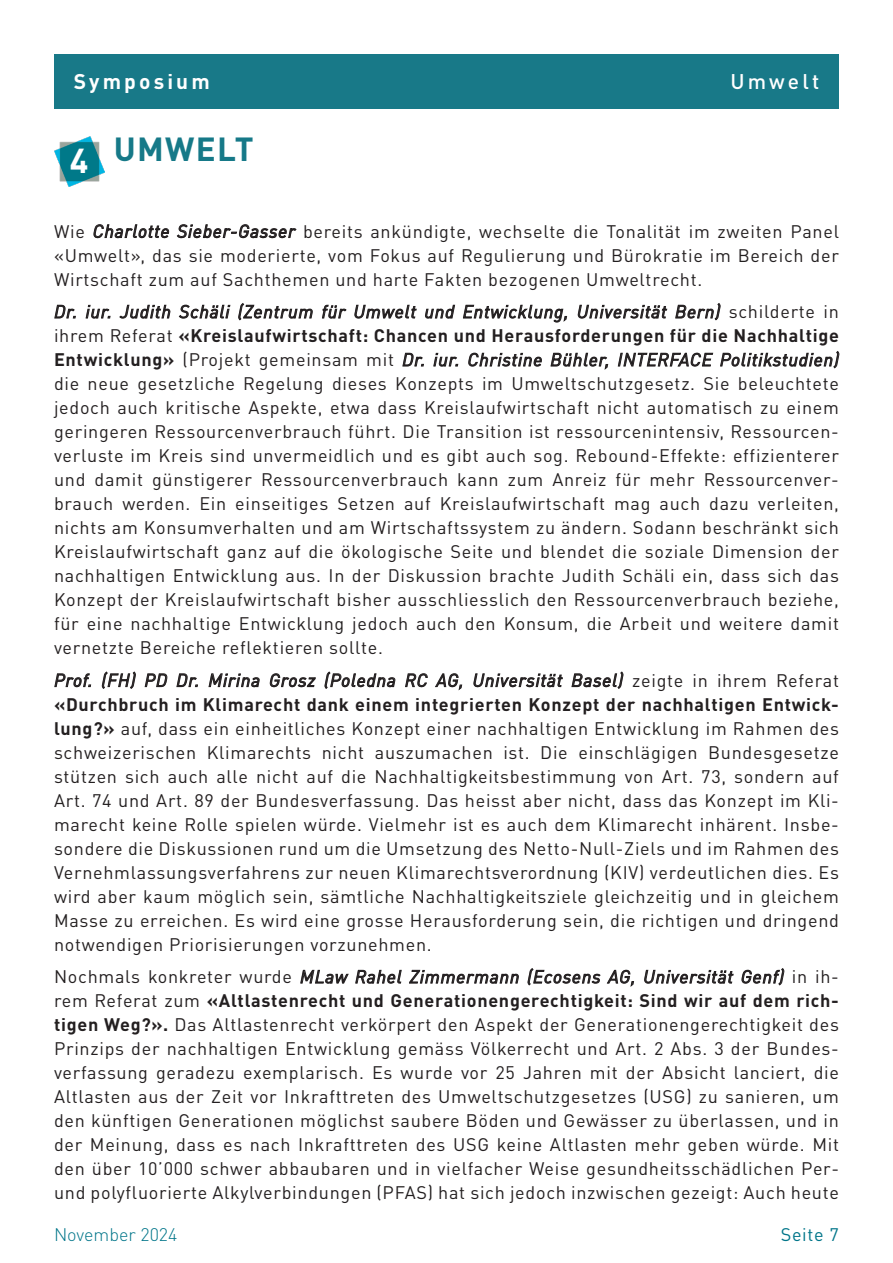
<style>
.page{position:relative;width:893px;height:1263px;background:#fff}
.page>*{position:absolute;margin:0;border:0;box-sizing:border-box;transform-origin:0 0}
.t1{font:700 34.2px "DIN Pro";color:#fff}
.t2{font:700 33px "DIN Pro";letter-spacing:.04em;color:#167988}
.t3{font:700 21px "DIN Pro";letter-spacing:.15em;color:#fff}
.t4{font:500 21px "DIN Pro";letter-spacing:.15em;color:#fff}
.t5{font:18px/24px "DIN Pro";letter-spacing:.04em;color:#231f20;text-align:justify}
.t6{font:300 18px "DIN Pro";color:#007589}
.t7{font:18px "DIN Pro";letter-spacing:.04em;color:#007589}
.s1{font-style:italic}
.s2{font-weight:700}
</style>
<div class="page">
<img style="left:54px;top:136px;width:50px;height:51px">
<div style="left:54px;top:54px;width:785px;height:54px;background:#187988"></div>
<p class="t3" style="left:74px;top:64px;width:138px">Symposium</p>
<p class="t4" style="left:730px;top:65px;width:90px">Umwelt</p>
<p class="t1" style="left:70px;top:133px;width:20px">4</p>
<p class="t2" style="left:114px;top:122px;width:141px">UMWELT</p>
<p class="t5" style="left:54px;top:217px;width:786px">Wie <span class="s1">Charlotte Sieber-Gasser</span> bereits ankündigte, wechselte die Tonalität im zweiten Panel «Umwelt», das sie moderierte, vom Fokus auf Regulierung und Bürokratie im Bereich der Wirtschaft zum auf Sachthemen und harte Fakten bezogenen Umweltrecht.</p>
<p class="t5" style="left:54px;top:298px;width:787px"><span class="s1">Dr. iur. Judith Schäli (Zentrum für Umwelt und Entwicklung, Universität Bern)</span> schilderte in ihrem Referat <span class="s2">«Kreislaufwirtschaft: Chancen und Herausforderungen für die Nachhaltige Entwicklung»</span> (Projekt gemeinsam mit <span class="s1">Dr. iur. Christine Bühler, INTERFACE Politikstudien) </span>die neue gesetzliche Regelung dieses Konzepts im Umweltschutzgesetz. Sie beleuchtete jedoch auch kritische Aspekte, etwa dass Kreislaufwirtschaft nicht automatisch zu einem geringeren Ressourcenverbrauch führt. Die Transition ist ressourcenintensiv, Ressourcen&shy;verluste im Kreis sind unvermeidlich und es gibt auch sog. Rebound-Effekte: effizienterer und damit günstigerer Ressourcenverbrauch kann zum Anreiz für mehr Ressourcenver&shy;brauch werden. Ein einseitiges Setzen auf Kreislaufwirtschaft mag auch dazu verleiten, nichts am Konsumverhalten und am Wirtschaftssystem zu ändern. Sodann beschränkt sich Kreislaufwirtschaft ganz auf die ökologische Seite und blendet die soziale Dimension der nachhaltigen Entwicklung aus. In der Diskussion brachte Judith Schäli ein, dass sich das Konzept der Kreislaufwirtschaft bisher ausschliesslich den Ressourcenverbrauch beziehe, für eine nachhaltige Entwicklung jedoch auch den Konsum, die Arbeit und weitere damit vernetzte Bereiche reflektieren sollte.</p>
<p class="t5" style="left:54px;top:666px;width:786px"><span class="s1">Prof. (FH) PD Dr. Mirina Grosz (Poledna RC AG, Universität Basel)</span> zeigte in ihrem Referat <span class="s2">«Durchbruch im Klimarecht dank einem integrierten Konzept der nachhaltigen Entwick&shy;lung?»</span> auf, dass ein einheitliches Konzept einer nachhaltigen Entwicklung im Rahmen des schweizerischen Klimarechts nicht auszumachen ist. Die einschlägigen Bundesgesetze stützen sich auch alle nicht auf die Nachhaltigkeitsbestimmung von Art. 73, sondern auf Art. 74 und Art. 89 der Bundesverfassung. Das heisst aber nicht, dass das Konzept im Kli&shy;marecht keine Rolle spielen würde. Vielmehr ist es auch dem Klimarecht inhärent. Insbe&shy;sondere die Diskussionen rund um die Umsetzung des Netto-Null-Ziels und im Rahmen des Vernehmlassungsverfahrens zur neuen Klimarechtsverordnung (KIV) verdeutlichen dies. Es wird aber kaum möglich sein, sämtliche Nachhaltigkeitsziele gleichzeitig und in gleichem Masse zu erreichen. Es wird eine grosse Herausforderung sein, die richtigen und dringend notwendigen Priorisierungen vorzunehmen.</p>
<p class="t5" style="left:54px;top:963px;width:786px">Nochmals konkreter wurde <span class="s1">MLaw Rahel Zimmermann (Ecosens AG, Universität Genf)</span> in ih&shy;rem Referat zum <span class="s2">«Altlastenrecht und Generationengerechtigkeit: Sind wir auf dem rich&shy;tigen Weg?».</span> Das Altlastenrecht verkörpert den Aspekt der Generationengerechtigkeit des Prinzips der nachhaltigen Entwicklung gemäss Völkerrecht und Art. 2 Abs. 3 der Bundes&shy;verfassung geradezu exemplarisch. Es wurde vor 25 Jahren mit der Absicht lanciert, die Altlasten aus der Zeit vor Inkrafttreten des Umweltschutzgesetzes (USG) zu sanieren, um den künftigen Generationen möglichst saubere Böden und Gewässer zu überlassen, und in der Meinung, dass es nach Inkrafttreten des USG keine Altlasten mehr geben würde. Mit den über 10’000 schwer abbaubaren und in vielfacher Weise gesundheitsschädlichen Per&shy;und polyfluorierte Alkylverbindungen (PFAS) hat sich jedoch inzwischen gezeigt: Auch heute</p>
<p class="t6" style="left:54px;top:1220px;width:125px">November 2024</p>
<p class="t7" style="left:781px;top:1220px;width:60px">Seite 7</p>
</div>
